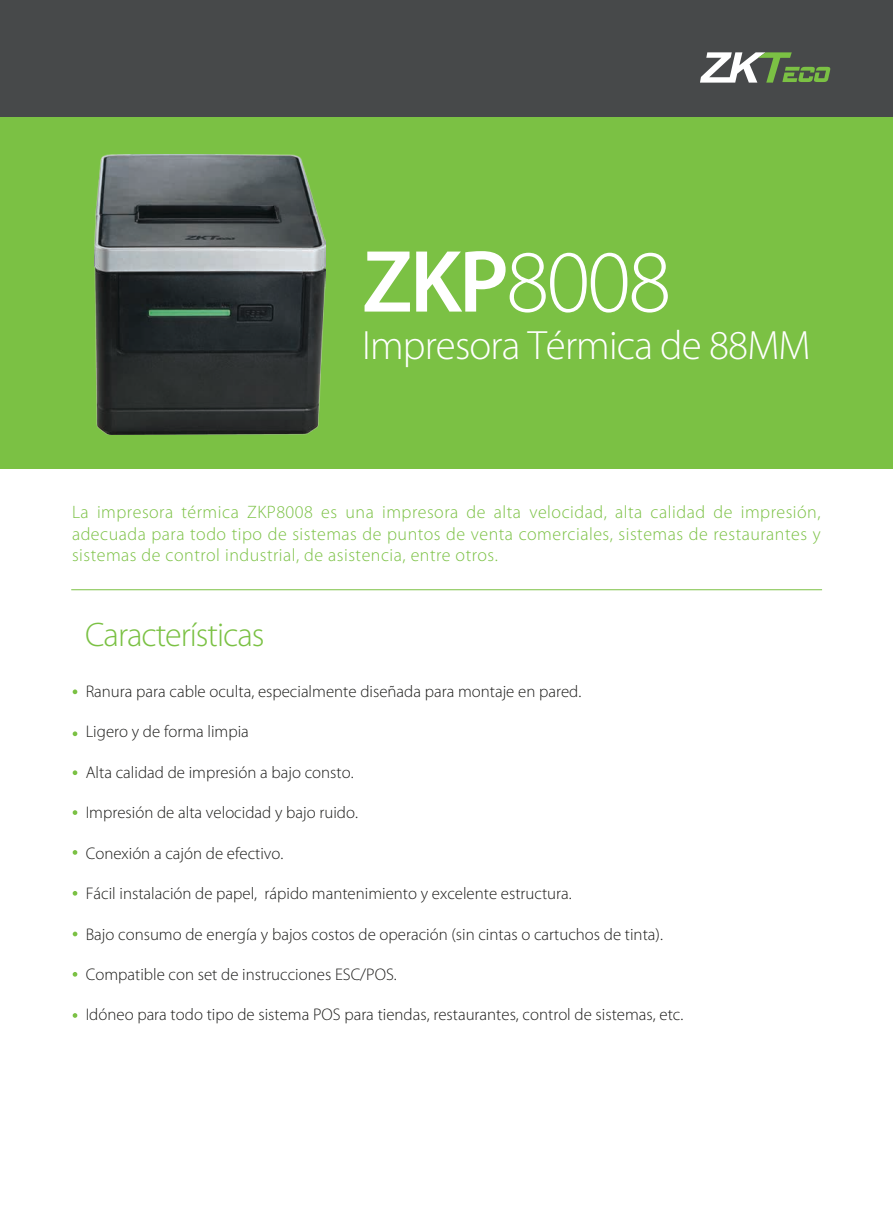
<style>
.page{position:relative;width:893px;height:1212px;background:#fff}
.page>*{position:absolute;margin:0;border:0;box-sizing:border-box;transform-origin:0 0}
.t1{font:300 89.1px "Myriad Pro";color:#fff}
.t2{font:300 41.1px "Myriad Pro";letter-spacing:-.02em;color:#fff}
.t3{font:300 34.05px "Myriad Pro";letter-spacing:-.03em;color:#7bc144}
.t4{font:300 18px/21.6px "Myriad Pro";letter-spacing:.03em;color:#7bc144;text-align:justify}
.t5{font:300 16.8px "Myriad Pro";color:#1d1d1b}
.s1{font-weight:600}
</style>
<div class="page">
<div style="left:0;top:116px;width:893px;height:353px;background:#7bc144"></div>
<div style="left:0;top:0;width:893px;height:116px;background:#47494a"></div>
<svg style="left:700px;top:52px;width:130px;height:31px"></svg>
<svg style="left:73px;top:770px;width:4px;height:5px"></svg>
<svg style="left:73px;top:810px;width:4px;height:5px"></svg>
<svg style="left:73px;top:850px;width:4px;height:5px"></svg>
<svg style="left:73px;top:891px;width:4px;height:4px"></svg>
<svg style="left:73px;top:932px;width:4px;height:4px"></svg>
<svg style="left:73px;top:972px;width:4px;height:4px"></svg>
<svg style="left:73px;top:1013px;width:4px;height:5px"></svg>
<svg style="left:73px;top:731px;width:4px;height:5px"></svg>
<svg style="left:73px;top:689px;width:4px;height:5px"></svg>
<img style="left:95px;top:155px;width:231px;height:280px">
<h1 class="t1" style="left:362px;top:228px;width:311px"><span class="s1">ZKP</span>8008</h1>
<h2 class="t2" style="left:362px;top:321px;width:450px">Impresora Térmica de 88MM</h2>
<p class="t4" style="left:72px;top:501px;width:750px">La impresora térmica ZKP8008 es una impresora de alta velocidad, alta calidad de impresión, adecuada para todo tipo de sistemas de puntos de venta comerciales, sistemas de restaurantes y sistemas de control industrial, de asistencia, entre otros.</p>
<h3 class="t3" style="left:85px;top:614px;width:181px">Características</h3>
<p class="t5" style="left:86px;top:681px;width:497px">Ranura para cable oculta, especialmente diseñada para montaje en pared.</p>
<p class="t5" style="left:86px;top:721px;width:165px">Ligero y de forma limpia</p>
<p class="t5" style="left:86px;top:762px;width:269px">Alta calidad de impresión a bajo consto.</p>
<p class="t5" style="left:86px;top:802px;width:274px">Impresión de alta velocidad y bajo ruido.</p>
<p class="t5" style="left:86px;top:843px;width:199px">Conexión a cajón de efectivo.</p>
<p class="t5" style="left:86px;top:883px;width:487px">Fácil instalación de papel, rápido mantenimiento y excelente estructura.</p>
<p class="t5" style="left:86px;top:924px;width:579px">Bajo consumo de energía y bajos costos de operación (sin cintas o cartuchos de tinta).</p>
<p class="t5" style="left:86px;top:964px;width:312px">Compatible con set de instrucciones ESC/POS.</p>
<p class="t5" style="left:86px;top:1005px;width:599px">Idóneo para todo tipo de sistema POS para tiendas, restaurantes, control de sistemas, etc.</p>
</div>
